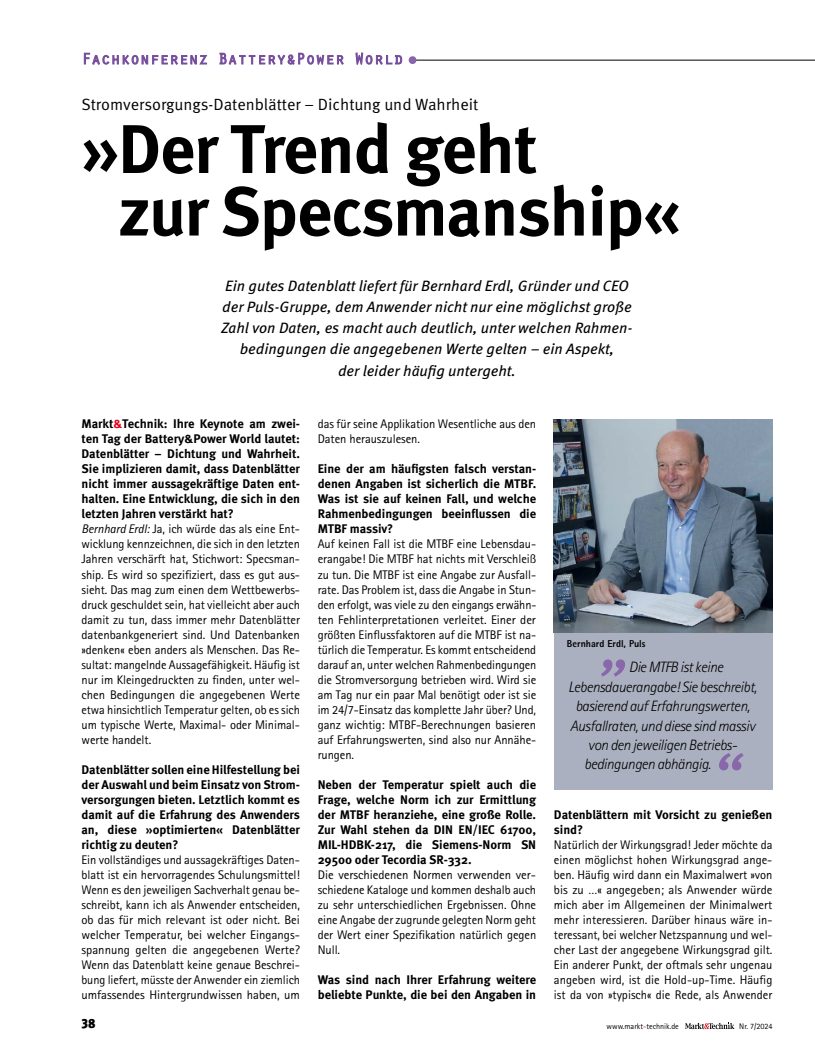
<style>
.page{position:relative;width:815px;height:1053px;background:#fff}
.page>*{position:absolute;margin:0;border:0;box-sizing:border-box;transform-origin:0 0}
.t1{font:700 68.75px/62.5px "Meta OT";letter-spacing:-.02em;color:#000}
.t2{font:italic 65.12px "Meta OT";color:#8967ab}
.t3{font:italic 63.88px "Meta OT";color:#8967ab}
.t4{font:16.25px "Meta OT";color:#000}
.t5{font:italic 15px/21.2px "Meta OT";color:#000;text-align:center}
.t6{font:italic 300 15px "Rotis Sans Serif Pro";letter-spacing:-.025em;color:#000}
.t7{font:900 13.38px "Meta OT";color:#000;scale:.91 1}
.t8{font:12.5px/15px "Rotis Sans Serif Pro";letter-spacing:-.005em;color:#000;text-align:justify}
.t9{font:700 12.5px/15px "Meta OT";letter-spacing:-.005em;color:#000;text-align:justify}
.t10{font:800 10px "Rotis Sans Serif Pro";color:#000}
.t11{font:8.12px "Rotis Sans Serif Pro";color:#000}
.s1{color:#e0001b}
.s2{font-style:italic}
</style>
<div class="page">
<svg style="left:84px;top:53px;width:123px;height:12px"></svg>
<svg style="left:219px;top:53px;width:125px;height:12px"></svg>
<svg style="left:355px;top:52px;width:47px;height:13px"></svg>
<hr style="left:413px;top:60px;width:402px;height:1px;background:#000">
<div style="left:409px;top:56px;width:7px;height:8px;background:#8865ab;border-radius:50%"></div>
<svg style="left:685px;top:1022px;width:49px;height:7px"></svg>
<div style="left:554px;top:420px;width:218px;height:369px;background:#abb0c0"></div>
<img style="left:554px;top:420px;width:218px;height:212px">
<h3 class="t4" style="left:81px;top:95px;width:398px">Stromversorgungs-Datenblätter – Dichtung und Wahrheit</h3>
<h1 class="t1" style="left:118px;top:120px;width:564px;text-indent:-36px">»Der Trend geht<br>zur Specsmanship«</h1>
<p class="t5" style="left:221px;top:275px;width:412px">Ein gutes Datenblatt liefert für Bernhard Erdl, Gründer und CEO der Puls-Gruppe, dem Anwender nicht nur eine möglichst große Zahl von Daten, es macht auch deutlich, unter welchen Rahmen&shy;bedingungen die angegebenen Werte gelten – ein Aspekt,<br>der leider häufig untergeht.</p>
<p class="t9" style="left:81px;top:417px;width:220px">Markt<span class="s1">&amp;</span>Technik: Ihre Keynote am zwei&shy;ten Tag der Battery&amp;Power World lautet:<br>Datenblätter – Dichtung und Wahrheit.<br>Sie implizieren damit, dass Datenblätter nicht immer aussagekräftige Daten ent&shy;halten. Eine Entwicklung, die sich in den letzten Jahren verstärkt hat?</p>
<p class="t8" style="left:81px;top:522px;width:220px"><span class="s2">Bernhard Erdl:</span> Ja, ich würde das als eine Ent&shy;wicklung kennzeichnen, die sich in den letzten Jahren verschärft hat, Stichwort: Specsman&shy;ship. Es wird so spezifiziert, dass es gut aus&shy;sieht. Das mag zum einen dem Wettbewerbs&shy;druck geschuldet sein, hat vielleicht aber auch damit zu tun, dass immer mehr Datenblätter datenbankgeneriert sind. Und Datenbanken »denken« eben anders als Menschen. Das Re&shy;sultat: mangelnde Aussagefähigkeit. Häufig ist nur im Kleingedruckten zu finden, unter wel&shy;chen Bedingungen die angegebenen Werte etwa hinsichtlich Temperatur gelten, ob es sich um typische Werte, Maximal- oder Minimal&shy;werte handelt.</p>
<p class="t9" style="left:81px;top:762px;width:220px">Datenblätter sollen eine Hilfestellung bei der Auswahl und beim Einsatz von Strom&shy;versorgungen bieten. Letztlich kommt es damit auf die Erfahrung des Anwenders an, diese »optimierten« Datenblätter richtig zu deuten?</p>
<p class="t8" style="left:81px;top:852px;width:220px">Ein vollständiges und aussagekräftiges Daten&shy;blatt ist ein hervorragendes Schulungsmittel!<br>Wenn es den jeweiligen Sachverhalt genau be&shy;schreibt, kann ich als Anwender entscheiden, ob das für mich relevant ist oder nicht. Bei welcher Temperatur, bei welcher Eingangs&shy;spannung gelten die angegebenen Werte?<br>Wenn das Datenblatt keine genaue Beschrei&shy;bung liefert, müsste der Anwender ein ziemlich umfassendes Hintergrundwissen haben, um</p>
<p class="t8" style="left:318px;top:417px;width:220px">das für seine Applikation Wesentliche aus den<br>Daten herauszulesen.</p>
<p class="t9" style="left:318px;top:462px;width:220px">Eine der am häufigsten falsch verstan&shy;denen Angaben ist sicherlich die MTBF.<br>Was ist sie auf keinen Fall, und welche Rahmenbedingungen beeinflussen die MTBF massiv?</p>
<p class="t8" style="left:318px;top:537px;width:220px">Auf keinen Fall ist die MTBF eine Lebensdau&shy;erangabe! Die MTBF hat nichts mit Verschleiß zu tun. Die MTBF ist eine Angabe zur Ausfall&shy;rate. Das Problem ist, dass die Angabe in Stun&shy;den erfolgt, was viele zu den eingangs erwähn&shy;ten Fehlinterpretationen verleitet. Einer der größten Einflussfaktoren auf die MTBF ist na&shy;türlich die Temperatur. Es kommt entscheidend darauf an, unter welchen Rahmenbedingungen die Stromversorgung betrieben wird. Wird sie am Tag nur ein paar Mal benötigt oder ist sie im 24/7-Einsatz das komplette Jahr über? Und, ganz wichtig: MTBF-Berechnungen basieren auf Erfahrungswerten, sind also nur Annähe&shy;rungen.</p>
<p class="t9" style="left:318px;top:777px;width:220px">Neben der Temperatur spielt auch die Frage, welche Norm ich zur Ermittlung der MTBF heranziehe, eine große Rolle.<br>Zur Wahl stehen da DIN EN/IEC 61700, MIL-HDBK-217, die Siemens-Norm SN 29500 oder Tecordia SR-332.</p>
<p class="t8" style="left:318px;top:867px;width:220px">Die verschiedenen Normen verwenden ver&shy;schiedene Kataloge und kommen deshalb auch zu sehr unterschiedlichen Ergebnissen. Ohne eine Angabe der zugrunde gelegten Norm geht der Wert einer Spezifikation natürlich gegen Null.</p>
<p class="t9" style="left:318px;top:972px;width:220px">Was sind nach Ihrer Erfahrung weitere beliebte Punkte, die bei den Angaben in</p>
<p class="t10" style="left:567px;top:637px;width:80px">Bernhard Erdl, Puls</p>
<h3 class="t3" style="left:602px;top:608px;width:31px">„</h3>
<p class="t6" style="left:629px;top:658px;width:96px">Die MTFB ist keine</p>
<p class="t6" style="left:568px;top:678px;width:190px">Lebensdauerangabe! Sie beschreibt,</p>
<p class="t6" style="left:575px;top:697px;width:176px">basierend auf Erfahrungswerten,</p>
<p class="t6" style="left:570px;top:716px;width:186px">Ausfallraten, und diese sind massiv</p>
<p class="t6" style="left:588px;top:736px;width:151px">von den jeweiligen Betriebs-</p>
<p class="t6" style="left:584px;top:755px;width:128px">bedingungen abhängig.</p>
<h2 class="t2" style="left:711px;top:739px;width:32px">“</h2>
<p class="t9" style="left:554px;top:807px;width:220px">Datenblättern mit Vorsicht zu genießen sind?</p>
<p class="t8" style="left:554px;top:837px;width:220px">Natürlich der Wirkungsgrad! Jeder möchte da einen möglichst hohen Wirkungsgrad ange&shy;ben. Häufig wird dann ein Maximalwert »von bis zu …« angegeben; als Anwender würde mich aber im Allgemeinen der Minimalwert mehr interessieren. Darüber hinaus wäre in&shy;teressant, bei welcher Netzspannung und wel&shy;cher Last der angegebene Wirkungsgrad gilt.<br>Ein anderer Punkt, der oftmals sehr ungenau angeben wird, ist die Hold-up-Time. Häufig ist da von »typisch« die Rede, als Anwender</p>
<p class="t7" style="left:81px;top:1015px;width:17px">38</p>
<p class="t11" style="left:607px;top:1021px;width:74px">www.markt<span class="s1">-</span>technik.de</p>
<p class="t11" style="left:739px;top:1021px;width:35px">Nr. 7/2024</p>
</div>
